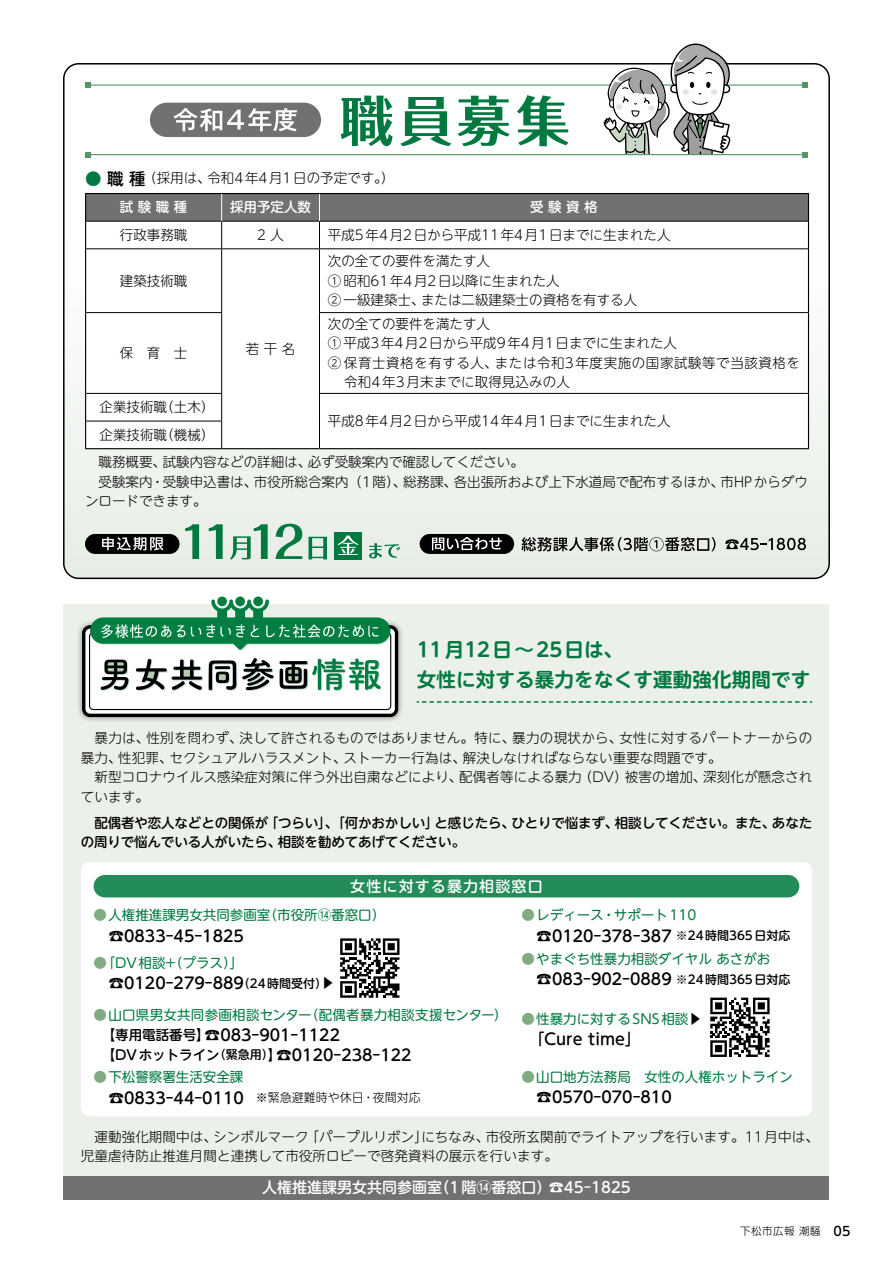
<style>
.page{position:relative;width:893px;height:1263px;background:#fff}
.page>*{position:absolute;margin:0;border:0;box-sizing:border-box;transform-origin:0 0}
.t1{font:700 19.5px/30px "UD Shin M Go Pro De";letter-spacing:.01em;color:#007941}
.t2{font:500 15.75px/19.5px "UD Shin M Go Pro";color:#000}
.t3{font:500 15px "UD Shin M Go Pro";color:#fff}
.t4{font:500 15px "UD Shin M Go Pro";letter-spacing:.075em;color:#fff}
.t5{font:300 13.5px/19.5px "UD Shin M Go Pro";letter-spacing:.01em;color:#000}
.t6{font:13.5px "UD Shin M Go Pro";color:#007941}
.t7{font:500 13.5px/19.5px "UD Shin M Go Pro";letter-spacing:-.01em;color:#000}
.t8{font:300 13.5px "UD Shin M Go Pro";letter-spacing:.04em;color:#000}
.t9{font:500 13.5px "UD Shin M Go Pro";color:#fff}
.t10{font:300 12px "UD Shin M Go Pro";color:#000}
.t11{font:300 10.5px "UD Shin Go Pro";letter-spacing:.05em;color:#000}
.s1{font-weight:500;font-size:16.5px;color:#007941}
.s2{font-weight:500;font-size:16.5px}
.s3{font-weight:500;color:#fff}
.s4{color:#80ab83}
.s5{font-size:12px}
.s6{font-size:13.5px}
.s7{font-weight:500;font-size:15.75px}
.s8{color:#000}
.s9{font-weight:500;font-size:12.75px}
</style>
<div class="page">
<svg style="left:65px;top:65px;width:763px;height:512px"></svg>
<svg style="left:341px;top:96px;width:51px;height:50px"></svg>
<svg style="left:400px;top:97px;width:51px;height:49px"></svg>
<svg style="left:458px;top:96px;width:51px;height:50px"></svg>
<svg style="left:517px;top:95px;width:51px;height:51px"></svg>
<div style="left:150px;top:103px;width:171px;height:34px;background:#727171;border-radius:17px"></div>
<svg style="left:173px;top:108px;width:124px;height:23px"></svg>
<hr style="left:85px;top:84px;width:723px;height:2px;background:#539767">
<svg style="left:85px;top:82px;width:6px;height:6px"></svg>
<svg style="left:802px;top:82px;width:6px;height:6px"></svg>
<svg style="left:604px;top:44px;width:126px;height:110px"></svg>
<svg style="left:85px;top:152px;width:6px;height:6px"></svg>
<svg style="left:802px;top:152px;width:6px;height:6px"></svg>
<hr style="left:85px;top:154px;width:723px;height:1px;background:#539767">
<div style="left:85px;top:534px;width:94px;height:20px;background:#000;border-radius:10px"></div>
<svg style="left:102px;top:537px;width:61px;height:13px"></svg>
<div style="left:420px;top:534px;width:94px;height:20px;background:#000;border-radius:10px"></div>
<svg style="left:432px;top:537px;width:70px;height:13px"></svg>
<svg style="left:522px;top:537px;width:193px;height:14px;background:#8c8f8b"></svg>
<svg style="left:725px;top:538px;width:81px;height:12px"></svg>
<svg style="left:185px;top:524px;width:14px;height:35px"></svg>
<svg style="left:209px;top:524px;width:14px;height:35px"></svg>
<svg style="left:230px;top:524px;width:38px;height:36px"></svg>
<svg style="left:275px;top:524px;width:27px;height:35px"></svg>
<svg style="left:309px;top:537px;width:18px;height:22px"></svg>
<svg style="left:369px;top:543px;width:31px;height:15px"></svg>
<div style="left:334px;top:532px;width:28px;height:27px;background:#007941"></div>
<svg style="left:337px;top:536px;width:21px;height:19px"></svg>
<div style="left:64px;top:604px;width:765px;height:595px;background:#ebf0e9"></div>
<svg style="left:417px;top:701px;width:395px;height:2px"></svg>
<img style="left:78px;top:598px;width:324px;height:123px">
<div style="left:84px;top:627px;width:313px;height:88px;background:linear-gradient(to right,#fff,#fff);border-radius:6px"></div>
<div style="left:82px;top:625px;width:316px;height:92px;border:3px solid #000;border-radius:6px"></div>
<div style="left:90px;top:617px;width:300px;height:27px;background:#007e41;border-radius:13px"></div>
<svg style="left:89px;top:624px;width:302px;height:86px"></svg>
<svg style="left:217px;top:596px;width:10px;height:10px"></svg>
<svg style="left:235px;top:596px;width:10px;height:10px"></svg>
<svg style="left:211px;top:599px;width:58px;height:19px"></svg>
<div style="left:253px;top:596px;width:10px;height:10px;background:#007e41;border-radius:50%"></div>
<div style="left:64px;top:1176px;width:765px;height:23px;background:#727171"></div>
<div style="left:81px;top:862px;width:731px;height:254px;background:#fff;border-radius:9px"></div>
<svg style="left:86px;top:249px;width:722px;height:199px"></svg>
<hr style="left:85px;top:193px;width:137px;height:1px;background:#000">
<hr style="left:222px;top:193px;width:97px;height:1px;background:#000">
<hr style="left:319px;top:193px;width:490px;height:1px;background:#000">
<hr style="left:85px;top:249px;width:1px;height:64px;background:#000">
<hr style="left:222px;top:448px;width:97px;height:1px;background:#000">
<hr style="left:808px;top:249px;width:1px;height:64px;background:#000">
<hr style="left:85px;top:313px;width:1px;height:80px;background:#000">
<hr style="left:808px;top:313px;width:1px;height:80px;background:#000">
<svg style="left:808px;top:393px;width:1px;height:55px"></svg>
<hr style="left:319px;top:448px;width:490px;height:1px;background:#000">
<svg style="left:85px;top:393px;width:1px;height:55px"></svg>
<hr style="left:85px;top:448px;width:137px;height:1px;background:#000">
<hr style="left:221px;top:249px;width:1px;height:63px;background:#000">
<hr style="left:319px;top:249px;width:1px;height:63px;background:#000">
<hr style="left:86px;top:312px;width:136px;height:1px;background:#000">
<hr style="left:221px;top:313px;width:1px;height:80px;background:#000">
<hr style="left:319px;top:312px;width:489px;height:1px;background:#000">
<hr style="left:319px;top:313px;width:1px;height:80px;background:#000">
<hr style="left:86px;top:393px;width:136px;height:1px;background:#000">
<hr style="left:319px;top:393px;width:489px;height:1px;background:#000">
<svg style="left:319px;top:394px;width:1px;height:54px"></svg>
<hr style="left:86px;top:421px;width:136px;height:1px;background:#000">
<svg style="left:221px;top:394px;width:1px;height:54px"></svg>
<svg style="left:85px;top:194px;width:724px;height:55px"></svg>
<div style="left:105px;top:875px;width:683px;height:22px;background:#238c58"></div>
<svg style="left:340px;top:938px;width:59px;height:60px"></svg>
<svg style="left:710px;top:997px;width:60px;height:60px"></svg>
<p class="t5" style="left:120px;top:163px;width:276px;line-height:29px;text-indent:-35px"><span class="s1">●</span> <span class="s2">職 種</span> （採用は、令和4年4月1日の予定です。）<span class="s3">試 験 職 種</span></p>
<p class="t9" style="left:230px;top:196px;width:82px">採用予定人数</p>
<p class="t9" style="left:530px;top:196px;width:69px">受 験 資 格</p>
<p class="t5" style="left:120px;top:225px;width:69px">行政事務職</p>
<p class="t5" style="left:257px;top:225px;width:28px">2 人</p>
<p class="t5" style="left:328px;top:225px;width:344px">平成5年4月2日から平成11年4月1日までに生まれた人</p>
<p class="t5" style="left:120px;top:270px;width:69px">建築技術職</p>
<p class="t5" style="left:328px;top:251px;width:311px">次の全ての要件を満たす人<br>①昭和61年4月2日以降に生まれた人<br>②一級建築士、または二級建築士の資格を有する人</p>
<p class="t5" style="left:120px;top:343px;width:69px">保　育　士</p>
<p class="t5" style="left:246px;top:338px;width:51px">若 干 名</p>
<p class="t5" style="left:328px;top:313px;width:163px">次の全ての要件を満たす人</p>
<p class="t5" style="left:328px;top:333px;width:351px">①平成3年4月2日から平成9年4月1日までに生まれた人</p>
<p class="t8" style="left:328px;top:352px;width:474px">② 保育士資格を有する人、または令和3年度実施の国家試験等で当該資格を</p>
<p class="t5" style="left:344px;top:372px;width:227px">令和4年3月末までに取得見込みの人</p>
<p class="t5" style="left:100px;top:397px;width:116px">企業技術職（土木）</p>
<p class="t5" style="left:328px;top:411px;width:344px">平成8年4月2日から平成14年4月1日までに生まれた人</p>
<p class="t5" style="left:85px;top:420px;width:440px;line-height:27.5px;text-indent:15px">企業技術職（機械）<br>　職務概要、試験内容などの詳細は、必ず受験案内で確認してください。</p>
<p class="t5" style="left:85px;top:471px;width:724px">　受験案内・受験申込書は、市役所総合案内（1階）、総務課、各出張所および上下水道局で配布するほか、市HPからダウンロードできます。</p>
<h1 class="t1" style="left:417px;top:633px;width:395px">11月12日〜25日は、<br>女性に対する暴力をなくす運動強化期間です</h1>
<p class="t5" style="left:81px;top:728px;width:733px">　暴力は、性別を問わず、決して許されるものではありません。特に、暴力の現状から、女性に対するパートナーからの暴力、性犯罪、セクシュアルハラスメント、ストーカー行為は、解決しなければならない重要な問題です。<br>　新型コロナウイルス感染症対策に伴う外出自粛などにより、配偶者等による暴力（DV）被害の増加、深刻化が懸念されています。</p>
<p class="t7" style="left:81px;top:812px;width:733px">　配偶者や恋人などとの関係が「つらい」、「何かおかしい」と感じたら、ひとりで悩まず、相談してください。また、あなたの周りで悩んでいる人がいたら、相談を勧めてあげてください。</p>
<p class="t4" style="left:350px;top:874px;width:194px">女性に対する暴力相談窓口</p>
<p class="t6" style="left:94px;top:904px;width:293px"><span class="s4">●</span> 人権推進課男女共同参画室（市役所⑭番窓口）</p>
<p class="t2" style="left:108px;top:925px;width:137px">☎0833-45-1825</p>
<p class="t6" style="left:94px;top:952px;width:151px"><span class="s4">●</span> 「DV相談+（プラス）」</p>
<p class="t2" style="left:108px;top:973px;width:228px">☎0120-279-889<span class="s5">（24時間受付）</span><span class="s6">▶</span></p>
<p class="t6" style="left:94px;top:1003px;width:415px"><span class="s4">●</span> 山口県男女共同参画相談センター（配偶者暴力相談支援センター）</p>
<p class="t2" style="left:102px;top:1024px;width:311px"><span class="s6">【専用電話番号】</span>☎083-901-1122<br><span class="s6">【DVホットライン</span><span class="s5">（緊急用）</span><span class="s6">】</span>☎0120-238-122</p>
<p class="t6" style="left:94px;top:1066px;width:151px"><span class="s4">●</span> 下松警察署生活安全課</p>
<p class="t10" style="left:108px;top:1088px;width:314px"><span class="s7">☎0833-44-0110</span>　※緊急避難時や休日・夜間対応</p>
<p class="t6" style="left:521px;top:904px;width:176px"><span class="s4">●</span> レディース・サポート110</p>
<p class="t2" style="left:536px;top:925px;width:256px">☎0120-378-387 <span class="s5">※24時間365日対応</span></p>
<p class="t6" style="left:521px;top:947px;width:250px"><span class="s4">●</span> やまぐち性暴力相談ダイヤルあさがお</p>
<p class="t2" style="left:536px;top:968px;width:256px">☎083-902-0889 <span class="s5">※24時間365日対応</span></p>
<p class="t6" style="left:521px;top:1008px;width:182px"><span class="s4">●</span> 性暴力に対するSNS相談<span class="s8">▶</span></p>
<p class="t2" style="left:528px;top:1029px;width:114px">「Cure time」</p>
<p class="t6" style="left:521px;top:1066px;width:273px"><span class="s4">●</span> 山口地方法務局　女性の人権ホットライン</p>
<p class="t2" style="left:536px;top:1087px;width:137px">☎0570-070-810</p>
<p class="t5" style="left:81px;top:1126px;width:740px">　運動強化期間中は、シンボルマーク「パープルリボン」にちなみ、市役所玄関前でライトアップを行います。11月中は、児童虐待防止推進月間と連携して市役所ロビーで啓発資料の展示を行います。</p>
<p class="t3" style="left:262px;top:1175px;width:370px">人権推進課男女共同参画室（1階⑭番窓口）☎45-1825</p>
<p class="t11" style="left:740px;top:1222px;width:112px">下松市広報 潮騒 <span class="s9">05</span></p>
</div>
